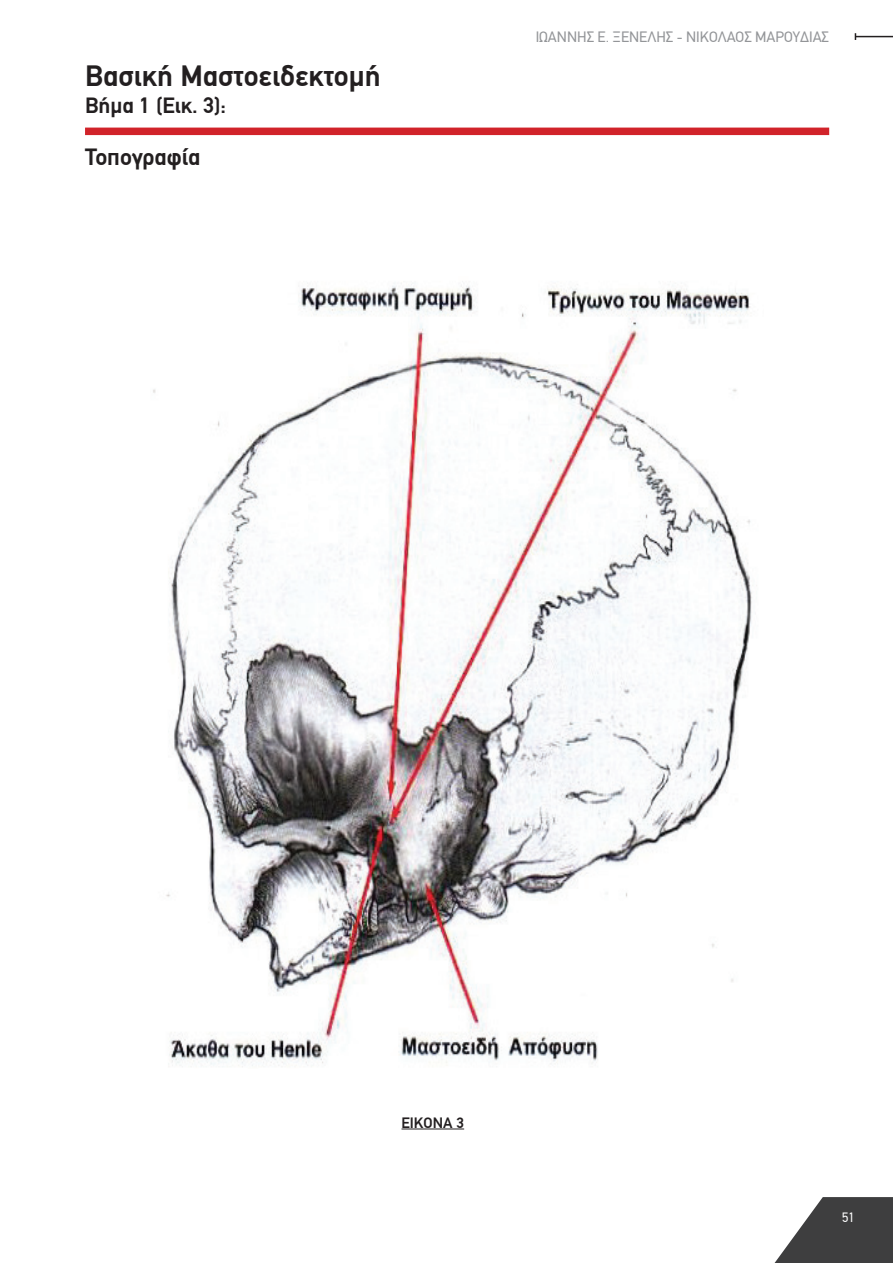
<style>
.page{position:relative;width:893px;height:1263px;background:#fff}
.page>*{position:absolute;margin:0;border:0;box-sizing:border-box;transform-origin:0 0}
.t1{font:700 30px "PF Din Text";color:#231f20}
.t2{font:700 24px "PF Din Text";letter-spacing:-.005em;color:#231f20}
.t3{font:700 22.5px "PF Din Text";color:#231f20}
.t4{font:15px "PF Din Text";color:#939598}
.t5{font:500 15px "PF Din Text Pro";color:#231f20}
.t6{font:13.5px "PF Din Text";color:#fff}
</style>
<div class="page">
<svg style="left:774px;top:1197px;width:119px;height:66px"></svg>
<hr style="left:855px;top:36px;width:38px;height:1px;background:#231f20">
<div style="left:85px;top:128px;width:744px;height:7px;background:#d1232a"></div>
<img style="left:153px;top:283px;width:599px;height:784px">
<hr style="left:401px;top:1128px;width:63px;height:1px;background:#231f20">
<h1 class="t1" style="left:85px;top:58px;width:297px">Βασική Μαστοειδεκτομή</h1>
<h3 class="t3" style="left:85px;top:92px;width:143px">Βήμα 1 (Εικ. 3):</h3>
<h2 class="t2" style="left:85px;top:143px;width:117px">Τοπογραφία</h2>
<p class="t4" style="left:536px;top:28px;width:295px">ΙΩΆΝΝΗΣ Ε. ΞΕΝΈΛΗΣ - ΝΙΚΌΛΑΟΣ ΜΑΡΟΥΔΙΆΣ</p>
<p class="t5" style="left:401px;top:1114px;width:64px">ΕΙΚΟΝΑ 3</p>
<p class="t6" style="left:842px;top:1209px;width:14px">51</p>
</div>
